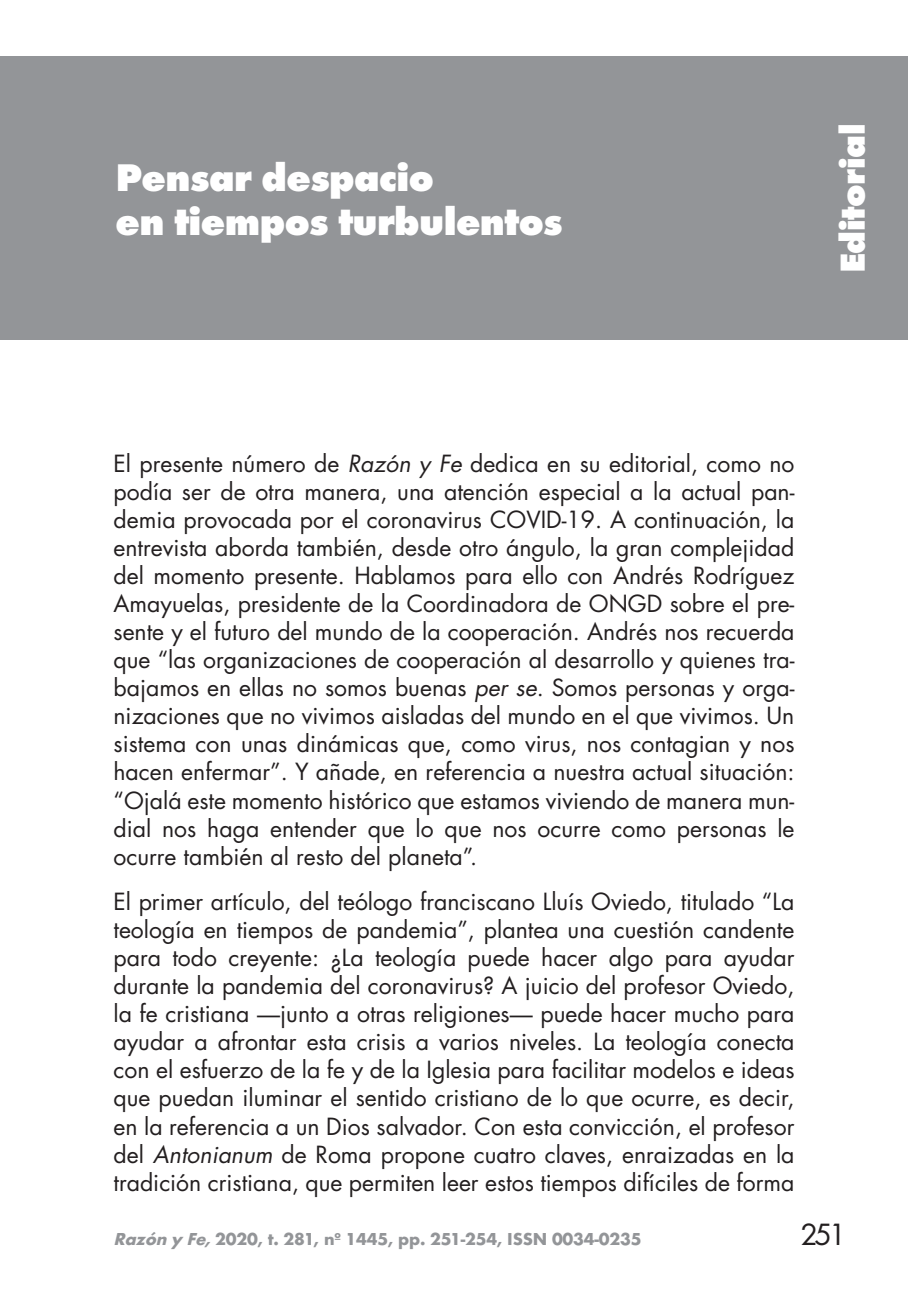
<style>
.page{position:relative;width:908px;height:1304px;background:#fff}
.page>*{position:absolute;margin:0;border:0;box-sizing:border-box;transform-origin:0 0}
.t1{font:800 40px/44px "Futura T";letter-spacing:-.015em;color:#fff}
.t2{font:800 36px "Futura T";letter-spacing:-.01em;color:#fff}
.t3{font:32px "Futura T";color:#231f20}
.t4{font:23px/28px "Futura";color:#231f20;text-align:justify}
.t5{font:700 18px "Futura T";letter-spacing:-.01em;color:#939598}
.s1{font-style:italic}
</style>
<div class="page">
<div style="left:0;top:57px;width:907px;height:283px;background:#939598"></div>
<h1 class="t1" style="left:115px;top:156px;width:448px">Pensar despacio<br>en tiempos turbulentos</h1>
<h2 class="t2" style="left:830px;top:273px;width:151px;rotate:-90deg">Editorial</h2>
<p class="t4" style="left:113px;top:449px;width:682px">El presente número de <span class="s1">Razón y Fe</span> dedica en su editorial, como no podía ser de otra manera, una atención especial a la actual pan&shy;demia provocada por el coronavirus COVID-19. A continuación, la entrevista aborda también, desde otro ángulo, la gran complejidad del momento presente. Hablamos para ello con Andrés Rodríguez Amayuelas, presidente de la Coordinadora de ONGD sobre el pre&shy;sente y el futuro del mundo de la cooperación. Andrés nos recuerda que “las organizaciones de cooperación al desarrollo y quienes tra&shy;bajamos en ellas no somos buenas <span class="s1">per se</span>. Somos personas y orga&shy;nizaciones que no vivimos aisladas del mundo en el que vivimos. Un sistema con unas dinámicas que, como virus, nos contagian y nos hacen enfermar”. Y añade, en referencia a nuestra actual situación: “Ojalá este momento histórico que estamos viviendo de manera mun&shy;dial nos haga entender que lo que nos ocurre como personas le ocurre también al resto del planeta”.</p>
<p class="t4" style="left:113px;top:887px;width:682px">El primer artículo, del teólogo franciscano Lluís Oviedo, titulado “La teología en tiempos de pandemia”, plantea una cuestión candente para todo creyente: ¿La teología puede hacer algo para ayudar durante la pandemia del coronavirus? A juicio del profesor Oviedo, la fe cristiana —junto a otras religiones— puede hacer mucho para ayudar a afrontar esta crisis a varios niveles. La teología conecta con el esfuerzo de la fe y de la Iglesia para facilitar modelos e ideas que puedan iluminar el sentido cristiano de lo que ocurre, es decir, en la referencia a un Dios salvador. Con esta convicción, el profesor del <span class="s1">Antonianum</span> de Roma propone cuatro claves, enraizadas en la tradición cristiana, que permiten leer estos tiempos difíciles de forma</p>
<p class="t5" style="left:113px;top:1228px;width:529px"><span class="s1">Razón y Fe,</span>2020, t. 281, nº 1445, pp. 251-254, ISSN 0034-0235</p>
<h3 class="t3" style="left:799px;top:1216px;width:48px">251</h3>
</div>
